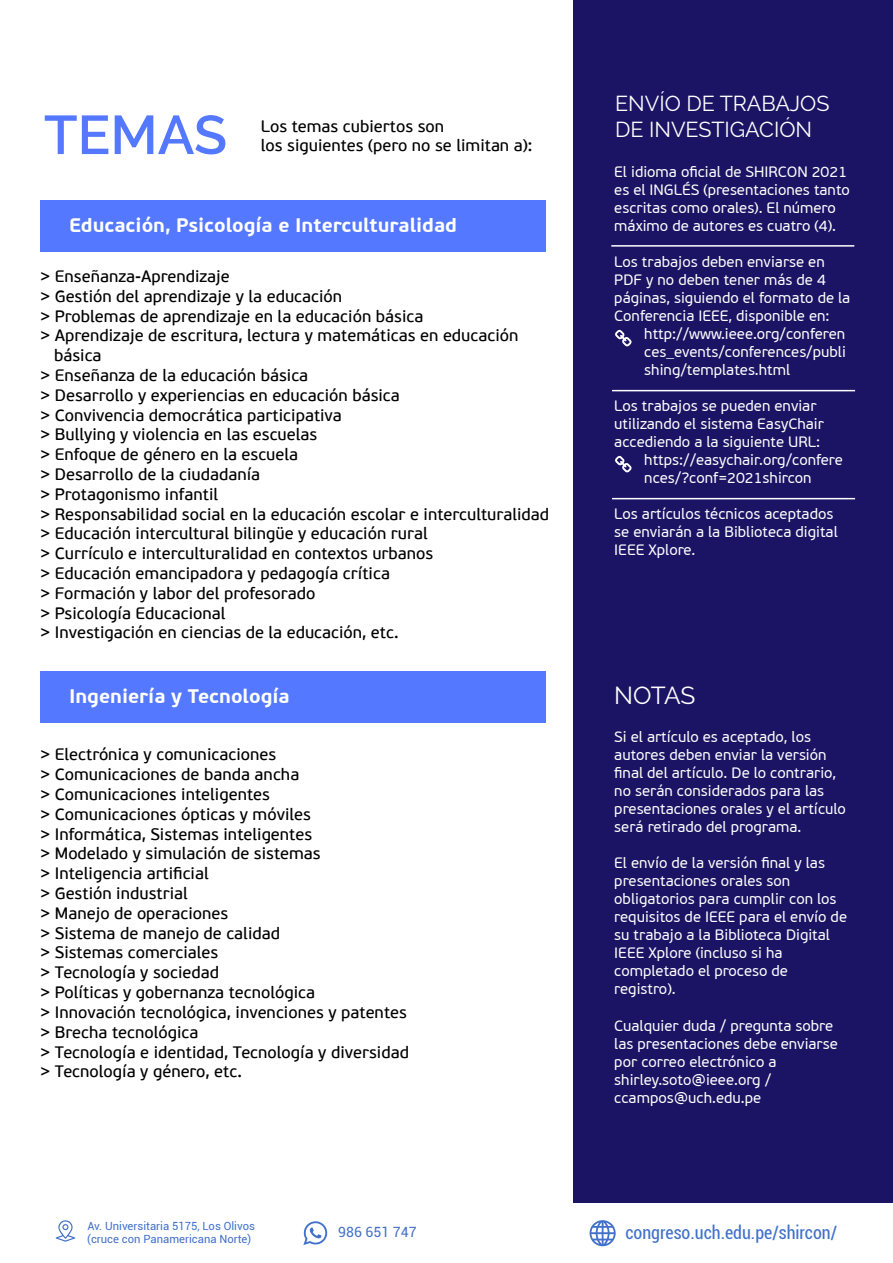
<style>
.page{position:relative;width:893px;height:1263px;background:#fff}
.page>*{position:absolute;margin:0;border:0;box-sizing:border-box;transform-origin:0 0}
.t1{font:600 54.45px "Raleway";color:#5478ff}
.t2{font:24.6px "Raleway";letter-spacing:-.02em;color:#fff}
.t3{font:21.6px/25.8px "Raleway";color:#fff}
.t4{font:700 19.5px "PF Beau Sans Pro";color:#fff}
.t5{font:condensed 18.45px "Roboto";color:#4271c9}
.t6{font:16.5px/19.8px "PF Beau Sans Pro Bbook";color:#000}
.t7{font:15px/18px "PF Beau Sans Pro";color:#fff}
.t8{font:14.1px "Roboto";color:#4271c9}
.t9{font:11.25px/13.5px "Roboto";color:#4271c9}
</style>
<div class="page">
<svg style="left:56px;top:1220px;width:19px;height:22px"></svg>
<svg style="left:303px;top:1221px;width:24px;height:24px"></svg>
<svg style="left:590px;top:1220px;width:26px;height:26px"></svg>
<div style="left:40px;top:201px;width:506px;height:51px;background:#5478ff"></div>
<div style="left:40px;top:672px;width:506px;height:51px;background:#5478ff"></div>
<div style="left:573px;top:0;width:319px;height:1203px;background:#1b1464"></div>
<svg style="left:615px;top:330px;width:16px;height:17px"></svg>
<svg style="left:615px;top:456px;width:16px;height:17px"></svg>
<hr style="left:611px;top:245px;width:243px;height:2px;background:#fff">
<hr style="left:612px;top:390px;width:243px;height:1px;background:#fff">
<hr style="left:612px;top:498px;width:243px;height:1px;background:#fff">
<h1 class="t1" style="left:44px;top:104px;width:185px">TEMAS</h1>
<p class="t6" style="left:261px;top:117px;width:273px">Los temas cubiertos son<br>los siguientes (pero no se limitan a):</p>
<p class="t4" style="left:69px;top:214px;width:390px">Educación, Psicología e Interculturalidad</p>
<p class="t6" style="left:40px;top:267px;width:191px">&gt; Enseñanza-Aprendizaje</p>
<p class="t6" style="left:40px;top:287px;width:303px">&gt; Gestión del aprendizaje y la educación</p>
<p class="t6" style="left:40px;top:306px;width:384px">&gt; Problemas de aprendizaje en la educación básica</p>
<p class="t6" style="left:40px;top:326px;width:479px">&gt; Aprendizaje de escritura, lectura y matemáticas en educación</p>
<p class="t6" style="left:54px;top:346px;width:49px">básica</p>
<p class="t6" style="left:40px;top:366px;width:269px">&gt; Enseñanza de la educación básica</p>
<p class="t6" style="left:40px;top:386px;width:361px">&gt; Desarrollo y experiencias en educación básica</p>
<p class="t6" style="left:40px;top:405px;width:303px">&gt; Convivencia democrática participativa</p>
<p class="t6" style="left:40px;top:425px;width:278px">&gt; Bullying y violencia en las escuelas</p>
<p class="t6" style="left:40px;top:445px;width:259px">&gt; Enfoque de género en la escuela</p>
<p class="t6" style="left:40px;top:465px;width:221px">&gt; Desarrollo de la ciudadanía</p>
<p class="t6" style="left:40px;top:485px;width:179px">&gt; Protagonismo infantil</p>
<p class="t6" style="left:40px;top:504px;width:510px">&gt; Responsabilidad social en la educación escolar e interculturalidad</p>
<p class="t6" style="left:40px;top:524px;width:389px">&gt; Educación intercultural bilingüe y educación rural</p>
<p class="t6" style="left:40px;top:544px;width:394px">&gt; Currículo e interculturalidad en contextos urbanos</p>
<p class="t6" style="left:40px;top:564px;width:351px">&gt; Educación emancipadora y pedagogía crítica</p>
<p class="t6" style="left:40px;top:584px;width:276px">&gt; Formación y labor del profesorado</p>
<p class="t6" style="left:40px;top:603px;width:186px">&gt; Psicología Educacional</p>
<p class="t6" style="left:40px;top:623px;width:360px">&gt; Investigación en ciencias de la educación, etc.</p>
<h3 class="t3" style="left:615px;top:90px;width:216px">ENVÍO DE TRABAJOS<br>DE INVESTIGACIÓN</h3>
<p class="t7" style="left:614px;top:163px;width:237px">El idioma oficial de SHIRCON 2021 es el INGLÉS (presentaciones tanto escritas como orales). El número máximo de autores es cuatro (4).</p>
<p class="t7" style="left:614px;top:253px;width:238px">Los trabajos deben enviarse en<br>PDF y no deben tener más de 4 páginas, siguiendo el formato de la<br>Conferencia IEEE, disponible en:</p>
<p class="t7" style="left:644px;top:325px;width:203px;text-align:justify">http://www.ieee.org/conferen ces_events/conferences/publi shing/templates.html</p>
<p class="t7" style="left:614px;top:397px;width:204px">Los trabajos se pueden enviar</p>
<p class="t7" style="left:614px;top:415px;width:211px">utilizando el sistema EasyChair</p>
<p class="t7" style="left:614px;top:433px;width:207px">accediendo a la siguiente URL:</p>
<p class="t7" style="left:644px;top:451px;width:200px">https://easychair.org/confere</p>
<p class="t7" style="left:644px;top:469px;width:169px">nces/?conf=2021shircon</p>
<p class="t7" style="left:614px;top:505px;width:225px">Los artículos técnicos aceptados se enviarán a la Biblioteca digital<br>IEEE Xplore.</p>
<p class="t4" style="left:69px;top:685px;width:222px">Ingeniería y Tecnología</p>
<h2 class="t2" style="left:614px;top:681px;width:83px">NOTAS</h2>
<p class="t7" style="left:614px;top:728px;width:233px">Si el artículo es aceptado, los autores deben enviar la versión final del artículo. De lo contrario, no serán considerados para las presentaciones orales y el artículo será retirado del programa.</p>
<p class="t7" style="left:614px;top:854px;width:234px">El envío de la versión final y las presentaciones orales son obligatorios para cumplir con los requisitos de IEEE para el envío de su trabajo a la Biblioteca Digital<br>IEEE Xplore (incluso si ha completado el proceso de registro).</p>
<p class="t7" style="left:614px;top:1016px;width:225px">Cualquier duda / pregunta sobre las presentaciones debe enviarse por correo electrónico a shirley.soto@ieee.org / ccampos@uch.edu.pe</p>
<p class="t6" style="left:40px;top:745px;width:370px">&gt; Electrónica y comunicaciones<br>&gt; Comunicaciones de banda ancha<br>&gt; Comunicaciones inteligentes<br>&gt; Comunicaciones ópticas y móviles<br>&gt; Informática, Sistemas inteligentes<br>&gt; Modelado y simulación de sistemas<br>&gt; Inteligencia artificial<br>&gt; Gestión industrial<br>&gt; Manejo de operaciones<br>&gt; Sistema de manejo de calidad<br>&gt; Sistemas comerciales<br>&gt; Tecnología y sociedad<br>&gt; Políticas y gobernanza tecnológica<br>&gt; Innovación tecnológica, invenciones y patentes &gt; Brecha tecnológica<br>&gt; Tecnología e identidad, Tecnología y diversidad &gt; Tecnología y género, etc.</p>
<p class="t9" style="left:87px;top:1218px;width:169px">Av. Universitaria 5175, Los Olivos (cruce con Panamericana Norte)</p>
<p class="t8" style="left:338px;top:1222px;width:80px">986 651 747</p>
<p class="t5" style="left:625px;top:1219px;width:213px">congreso.uch.edu.pe/shircon/</p>
</div>
